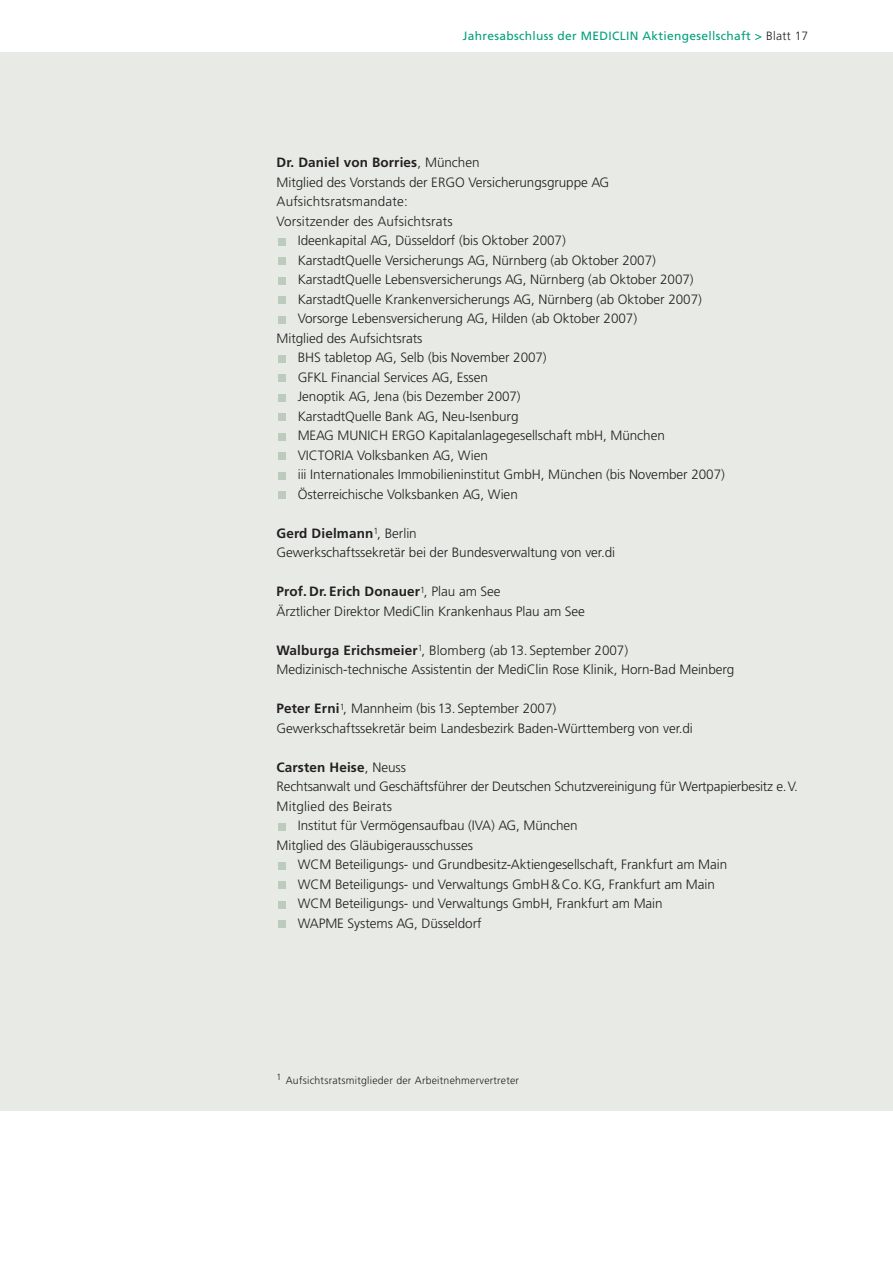
<style>
.page{position:relative;width:893px;height:1263px;background:#fff}
.page>*{position:absolute;margin:0;border:0;box-sizing:border-box;transform-origin:0 0}
.t1{font:300 13.5px/19.5px "Frutiger";letter-spacing:-.005em;color:#231f1f}
.t2{font:700 13.5px "Frutiger";letter-spacing:.01em;color:#231f1f}
.t3{font:12px "Frutiger";letter-spacing:.03em;color:#00a07a}
.t4{font:300 10.5px "Frutiger";letter-spacing:.02em;color:#231f1f}
.s1{font-weight:300;color:#231f1f}
.s2{font-weight:300}
.s3{font-weight:700}
</style>
<div class="page">
<div style="left:0;top:53px;width:892px;height:1058px;background:#e8ebe5"></div>
<div style="left:278px;top:921px;width:7px;height:7px;background:#bdcbbc"></div>
<div style="left:278px;top:901px;width:7px;height:7px;background:#bdcbbc"></div>
<div style="left:278px;top:882px;width:7px;height:7px;background:#bdcbbc"></div>
<div style="left:278px;top:862px;width:7px;height:7px;background:#bdcbbc"></div>
<div style="left:278px;top:823px;width:7px;height:7px;background:#bdcbbc"></div>
<div style="left:278px;top:492px;width:7px;height:7px;background:#bdcbbc"></div>
<div style="left:278px;top:472px;width:7px;height:7px;background:#bdcbbc"></div>
<div style="left:278px;top:453px;width:7px;height:7px;background:#bdcbbc"></div>
<div style="left:278px;top:433px;width:7px;height:7px;background:#bdcbbc"></div>
<div style="left:278px;top:414px;width:7px;height:7px;background:#bdcbbc"></div>
<div style="left:278px;top:394px;width:7px;height:7px;background:#bdcbbc"></div>
<div style="left:278px;top:375px;width:7px;height:7px;background:#bdcbbc"></div>
<div style="left:278px;top:355px;width:7px;height:7px;background:#bdcbbc"></div>
<div style="left:278px;top:316px;width:7px;height:7px;background:#bdcbbc"></div>
<div style="left:278px;top:297px;width:7px;height:7px;background:#bdcbbc"></div>
<div style="left:278px;top:277px;width:7px;height:7px;background:#bdcbbc"></div>
<div style="left:278px;top:258px;width:7px;height:7px;background:#bdcbbc"></div>
<div style="left:278px;top:238px;width:7px;height:7px;background:#bdcbbc"></div>
<p class="t3" style="left:462px;top:31px;width:347px">Jahresabschluss der MEDICLIN Aktiengesellschaft &gt; <span class="s1">Blatt 17</span></p>
<p class="t2" style="left:276px;top:157px;width:204px">Dr. Daniel von Borries<span class="s2">, München</span></p>
<p class="t1" style="left:276px;top:174px;width:334px">Mitglied des Vorstands der ERGO Versicherungsgruppe AG</p>
<p class="t1" style="left:276px;top:193px;width:133px">Aufsichtsratsmandate:</p>
<p class="t1" style="left:276px;top:213px;width:178px">Vorsitzender des Aufsichtsrats</p>
<p class="t1" style="left:298px;top:232px;width:269px">Ideenkapital AG, Düsseldorf (bis Oktober 2007)</p>
<p class="t1" style="left:298px;top:252px;width:359px">KarstadtQuelle Versicherungs AG, Nürnberg (ab Oktober 2007)</p>
<p class="t1" style="left:298px;top:271px;width:397px">KarstadtQuelle Lebensversicherungs AG, Nürnberg (ab Oktober 2007)</p>
<p class="t1" style="left:298px;top:291px;width:405px">KarstadtQuelle Krankenversicherungs AG, Nürnberg (ab Oktober 2007)</p>
<p class="t1" style="left:298px;top:310px;width:341px">Vorsorge Lebensversicherung AG, Hilden (ab Oktober 2007)</p>
<p class="t1" style="left:276px;top:330px;width:147px">Mitglied des Aufsichtsrats</p>
<p class="t1" style="left:298px;top:349px;width:250px">BHS tabletop AG, Selb (bis November 2007)</p>
<p class="t1" style="left:298px;top:369px;width:192px">GFKL Financial Services AG, Essen</p>
<p class="t1" style="left:298px;top:388px;width:224px">Jenoptik AG, Jena (bis Dezember 2007)</p>
<p class="t1" style="left:298px;top:408px;width:222px">KarstadtQuelle Bank AG, Neu-Isenburg</p>
<p class="t1" style="left:298px;top:427px;width:368px">MEAG MUNICH ERGO Kapitalanlagegesellschaft mbH, München</p>
<p class="t1" style="left:298px;top:447px;width:191px">VICTORIA Volksbanken AG, Wien</p>
<p class="t1" style="left:298px;top:466px;width:428px">iii Internationales Immobilieninstitut GmbH, München (bis November 2007)</p>
<p class="t1" style="left:298px;top:486px;width:221px">Österreichische Volksbanken AG, Wien</p>
<p class="t1" style="left:276px;top:525px;width:340px"><span class="s3">Gerd Dielmann</span><sup>1</sup>, Berlin<br>Gewerkschaftssekretär bei der Bundesverwaltung von ver.di</p>
<p class="t1" style="left:276px;top:583px;width:310px"><span class="s3">Prof. Dr. Erich Donauer</span><sup>1</sup>, Plau am See<br>Ärztlicher Direktor MediClin Krankenhaus Plau am See</p>
<p class="t1" style="left:276px;top:642px;width:459px"><span class="s3">Walburga Erichsmeier</span><sup>1</sup>, Blomberg (ab 13. September 2007)<br>Medizinisch-technische Assistentin der MediClin Rose Klinik, Horn-Bad Meinberg</p>
<p class="t1" style="left:276px;top:700px;width:418px"><span class="s3">Peter Erni</span><sup>1</sup>, Mannheim (bis 13.September 2007)<br>Gewerkschaftssekretär beim Landesbezirk Baden-Württemberg von ver.di</p>
<p class="t2" style="left:276px;top:762px;width:131px">Carsten Heise<span class="s2">, Neuss</span></p>
<p class="t1" style="left:276px;top:778px;width:523px">Rechtsanwalt und Geschäftsführer der Deutschen Schutzvereinigung für Wertpapierbesitz e.V.</p>
<p class="t1" style="left:276px;top:798px;width:117px">Mitglied des Beirats</p>
<p class="t1" style="left:298px;top:817px;width:281px">Institut für Vermögensaufbau (IVA) AG, München</p>
<p class="t1" style="left:276px;top:836px;width:198px">Mitglied des Gläubigerausschusses</p>
<p class="t1" style="left:298px;top:856px;width:431px">WCM Beteiligungs- und Grundbesitz-Aktiengesellschaft, Frankfurt am Main</p>
<p class="t1" style="left:298px;top:875px;width:418px">WCM Beteiligungs- und Verwaltungs GmbH&amp;Co.KG, Frankfurt am Main</p>
<p class="t1" style="left:298px;top:895px;width:366px">WCM Beteiligungs- und Verwaltungs GmbH, Frankfurt am Main</p>
<p class="t1" style="left:298px;top:914px;width:185px">WAPME Systems AG, Düsseldorf</p>
<p class="t4" style="left:276px;top:1076px;width:244px"><sup>1</sup> Aufsichtsratsmitglieder der Arbeitnehmervertreter</p>
</div>
